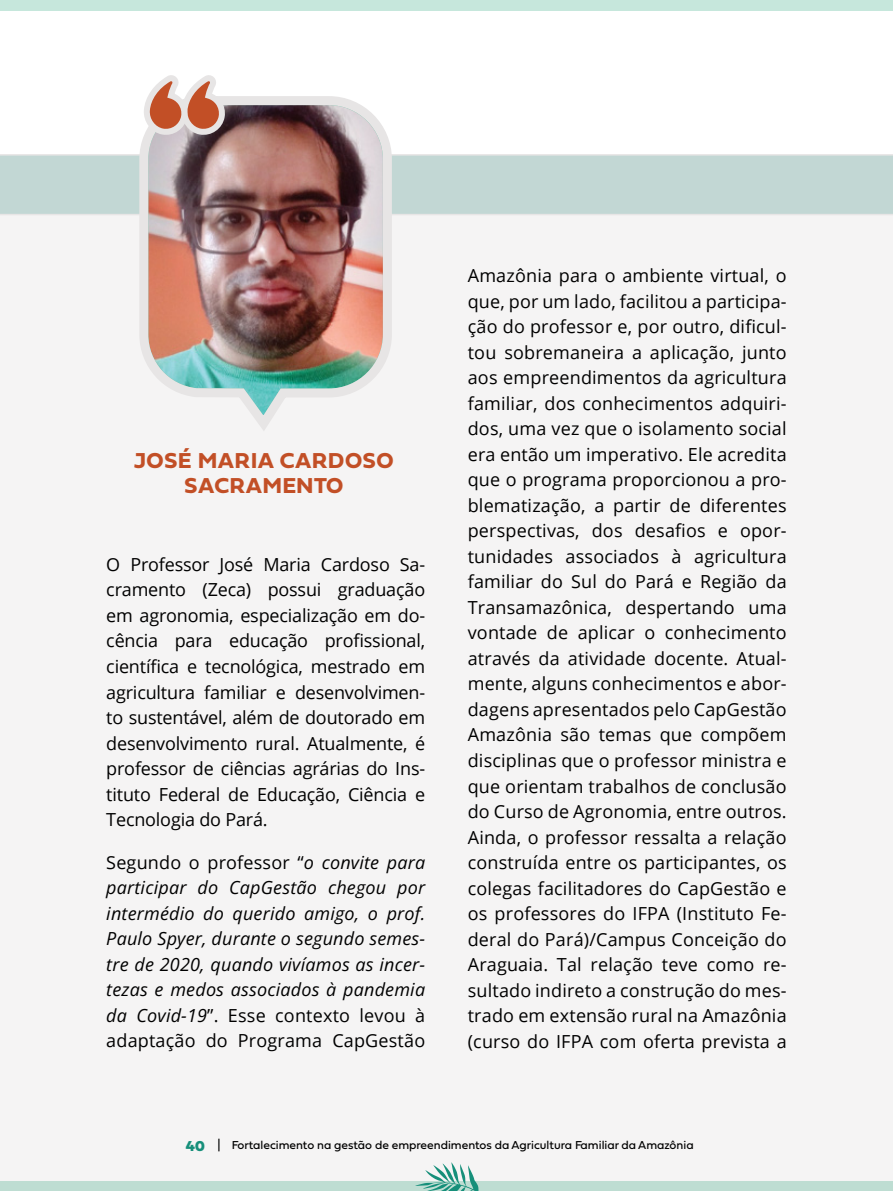
<style>
.page{position:relative;width:893px;height:1191px;background:#fff}
.page>*{position:absolute;margin:0;border:0;box-sizing:border-box;transform-origin:0 0}
.t1{font:700 22.5px/25.5px "Fieldwork Geo";letter-spacing:.03em;color:#c24f26;text-align:center}
.t2{font:18px/25.5px "Open Sans";color:#000;text-align:justify}
.t3{font:italic 18px/25.5px "Open Sans";letter-spacing:.01em;color:#000;text-align:justify}
.t4{font:12px "Fieldwork Geo";color:#000}
.s1{font-style:normal}
.s2{font-weight:900;font-size:15px;color:#179680}
</style>
<div class="page">
<div style="left:0;top:0;width:893px;height:10px;background:#c6e7dc"></div>
<div style="left:0;top:190px;width:893px;height:1001px;background:#f5f4f4"></div>
<div style="left:0;top:154px;width:893px;height:61px;background:#c2d7d4"></div>
<img style="left:135px;top:96px;width:261px;height:335px">
<svg style="left:140px;top:75px;width:90px;height:65px"></svg>
<p class="t1" style="left:134px;top:447px;width:261px">JOSÉ MARIA CARDOSO<br>SACRAMENTO</p>
<p class="t2" style="left:106px;top:551px;width:320px">O Professor José Maria Cardoso Sa&shy;cramento (Zeca) possui graduação em agronomia, especialização em do&shy;cência para educação profissional, científica e tecnológica, mestrado em agricultura familiar e desenvolvimen&shy;to sustentável, além de doutorado em desenvolvimento rural. Atualmente, é professor de ciências agrárias do Ins&shy;tituto Federal de Educação, Ciência e Tecnologia do Pará.</p>
<p class="t3" style="left:106px;top:848px;width:320px"><span class="s1">Segundo o professor “</span>o convite para participar do CapGestão chegou por intermédio do querido amigo, o prof.<br>Paulo Spyer, durante o segundo semes&shy;tre de 2020, quando vivíamos as incer&shy;tezas e medos associados à pandemia da Covid-19<span class="s1">”. Esse contexto levou à adaptação do Programa CapGestão</span></p>
<p class="t2" style="left:468px;top:262px;width:320px">Amazônia para o ambiente virtual, o que, por um lado, facilitou a participa&shy;ção do professor e, por outro, dificul&shy;tou sobremaneira a aplicação, junto aos empreendimentos da agricultura familiar, dos conhecimentos adquiri&shy;dos, uma vez que o isolamento social era então um imperativo. Ele acredita que o programa proporcionou a pro&shy;blematização, a partir de diferentes perspectivas, dos desafios e opor&shy;tunidades associados à agricultura familiar do Sul do Pará e Região da Transamazônica, despertando uma vontade de aplicar o conhecimento através da atividade docente. Atual&shy;mente, alguns conhecimentos e abor&shy;dagens apresentados pelo CapGestão Amazônia são temas que compõem disciplinas que o professor ministra e que orientam trabalhos de conclusão do Curso de Agronomia, entre outros.<br>Ainda, o professor ressalta a relação construída entre os participantes, os colegas facilitadores do CapGestão e os professores do IFPA (Instituto Fe&shy;deral do Pará)/Campus Conceição do Araguaia. Tal relação teve como re&shy;sultado indireto a construção do mes&shy;trado em extensão rural na Amazônia (curso do IFPA com oferta prevista a</p>
<p class="t4" style="left:186px;top:1135px;width:509px"><span class="s2">40</span> | Fortalecimento na gestão de empreendimentos da Agricultura Familiar da Amazônia</p>
</div>
